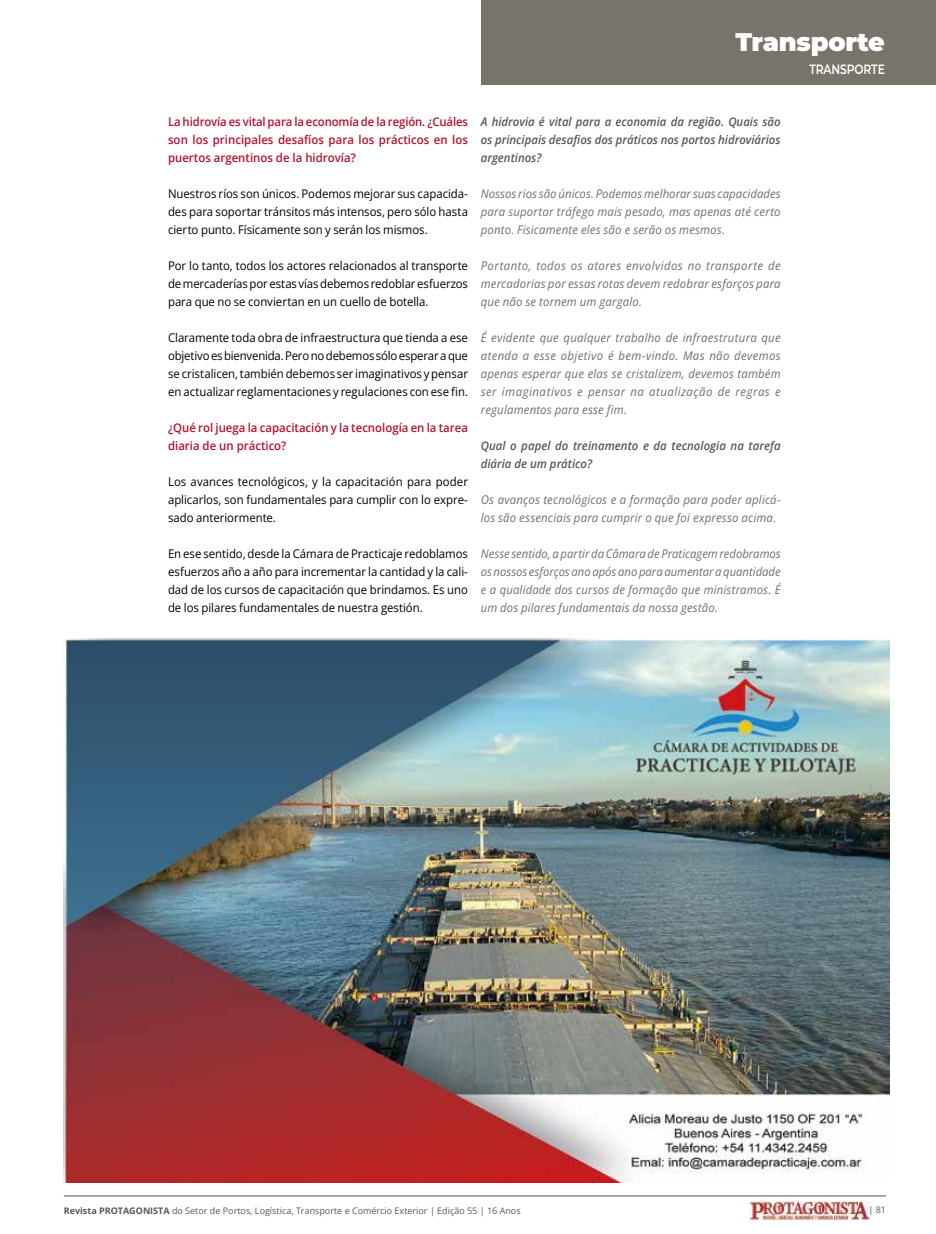
<style>
.page{position:relative;width:936px;height:1234px;background:#fff}
.page>*{position:absolute;margin:0;border:0;box-sizing:border-box;transform-origin:0 0}
.t1{font:900 25.5px "Montserrat";letter-spacing:-.01em;color:#fff}
.t2{font:600 13.5px "Montserrat";letter-spacing:-.01em;color:#fff;scale:.8 1}
.t3{font:12px/18px "Open Sans";letter-spacing:-.005em;color:#000;text-align:justify;scale:.95 1}
.t4{font:italic 12px/18px "Open Sans";letter-spacing:.015em;color:#706f6f;text-align:justify;scale:.95 1}
.t5{font:600 12px/18px "Open Sans";color:#b8102f;text-align:justify;scale:.95 1}
.t6{font:italic 12px/18px "Open Sans";letter-spacing:.015em;color:#706f6f;text-align:justify;scale:.94 1}
.t7{font:italic 600 12px/18px "Open Sans";color:#575756;text-align:justify;scale:.95 1}
.t8{font:9px "Open Sans";color:#575756}
</style>
<div class="page">
<hr style="left:64px;top:1195px;width:821px;height:1px;background:#575756">
<img style="left:749px;top:1201px;width:120px;height:18px">
<div style="left:480px;top:0;width:455px;height:85px;background:#78746b"></div>
<img style="left:64px;top:638px;width:825px;height:544px">
<h1 class="t1" style="left:735px;top:23px;width:151px">Transporte</h1>
<p class="t2" style="left:809px;top:59px;width:96px">TRANSPORTE</p>
<p class="t5" style="left:168px;top:112px;width:317px">La hidrovía es vital para la economía de la región. ¿Cuáles son los principales desafíos para los prácticos en los puertos argentinos de la hidrovía?</p>
<p class="t3" style="left:168px;top:184px;width:317px">Nuestros ríos son únicos. Podemos mejorar sus capacida&shy;des para soportar tránsitos más intensos, pero sólo hasta cierto punto. Físicamente son y serán los mismos.</p>
<p class="t3" style="left:168px;top:256px;width:317px">Por lo tanto, todos los actores relacionados al transporte de mercaderías por estas vías debemos redoblar esfuerzos para que no se conviertan en un cuello de botella.</p>
<p class="t3" style="left:168px;top:328px;width:317px">Claramente toda obra de infraestructura que tienda a ese objetivo es bienvenida. Pero no debemos sólo esperar a que se cristalicen, también debemos ser imaginativos y pensar en actualizar reglamentaciones y regulaciones con ese fin.</p>
<p class="t5" style="left:168px;top:418px;width:317px">¿Qué rol juega la capacitación y la tecnología en la tarea diaria de un práctico?</p>
<p class="t3" style="left:168px;top:472px;width:317px">Los avances tecnológicos, y la capacitación para poder aplicarlos, son fundamentales para cumplir con lo expre&shy;sado anteriormente.</p>
<p class="t3" style="left:168px;top:544px;width:317px">En ese sentido, desde la Cámara de Practicaje redoblamos esfuerzos año a año para incrementar la cantidad y la cali&shy;dad de los cursos de capacitación que brindamos. Es uno de los pilares fundamentales de nuestra gestión.</p>
<p class="t7" style="left:480px;top:112px;width:317px">A hidrovia é vital para a economia da região. Quais são os principais desafios dos práticos nos portos hidroviários argentinos?</p>
<p class="t4" style="left:480px;top:184px;width:317px">Nossos rios são únicos. Podemos melhorar suas capacidades para suportar tráfego mais pesado, mas apenas até certo ponto. Fisicamente eles são e serão os mesmos.</p>
<p class="t4" style="left:480px;top:256px;width:317px">Portanto, todos os atores envolvidos no transporte de mercadorias por essas rotas devem redobrar esforços para que não se tornem um gargalo.</p>
<p class="t4" style="left:480px;top:328px;width:317px">É evidente que qualquer trabalho de infraestrutura que atenda a esse objetivo é bem-vindo. Mas não devemos apenas esperar que elas se cristalizem, devemos também ser imaginativos e pensar na atualização de regras e regulamentos para esse fim.</p>
<p class="t7" style="left:480px;top:436px;width:317px">Qual o papel do treinamento e da tecnologia na tarefa diária de um prático?</p>
<p class="t4" style="left:480px;top:490px;width:317px">Os avanços tecnológicos e a formação para poder aplicá&shy;los são essenciais para cumprir o que foi expresso acima.</p>
<p class="t6" style="left:480px;top:544px;width:320px">Nesse sentido, a partir da Câmara de Praticagem redobramos os nossos esforços ano após ano para aumentar a quantidade e a qualidade dos cursos de formação que ministramos. É um dos pilares fundamentais da nossa gestão.</p>
<p class="t8" style="left:64px;top:1204px;width:458px">Revista PROTAGONISTA do Setor de Portos, Logística, Transporte e Comércio Exterior | Edição 55 | 16 Anos</p>
<p class="t8" style="left:868px;top:1203px;width:19px">| 81</p>
</div>
